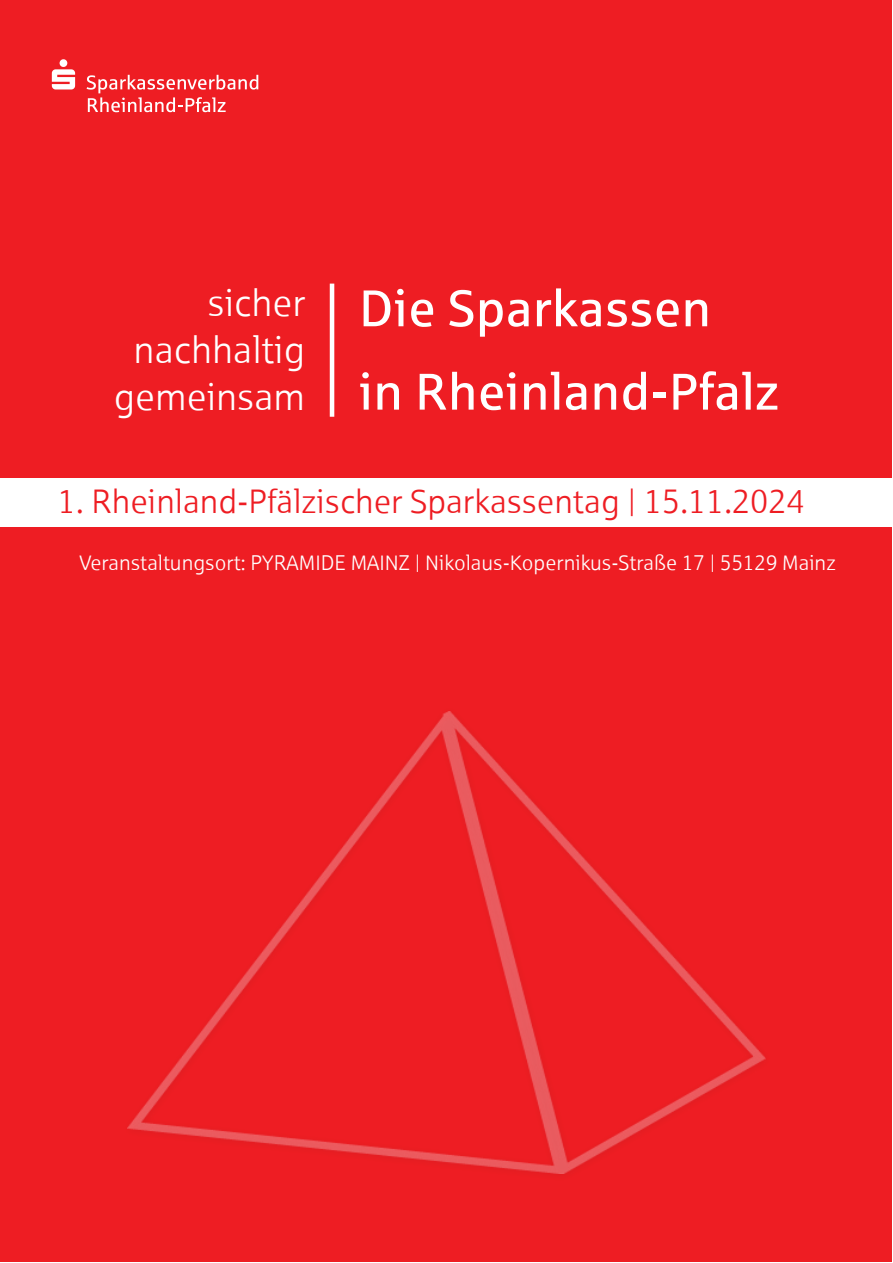
<style>
.page{position:relative;width:893px;height:1263px;background:#fff}
.page>*{position:absolute;margin:0;border:0;box-sizing:border-box;transform-origin:0 0}
.t1{font:51.45px/83.4px "Sparkasse Rg";color:#fff}
.t2{font:37.8px/47px "Sparkasse Lt";color:#fff;text-align:right}
.t3{font:33.3px "Sparkasse Lt";color:#ee1d23}
.t4{font:21px "Sparkasse Lt";color:#fff}
</style>
<div class="page">
<div style="left:1px;top:1px;width:891px;height:1261px;background:#ee1d23"></div>
<svg style="left:52px;top:59px;width:23px;height:30px"></svg>
<svg style="left:87px;top:75px;width:171px;height:37px"></svg>
<hr style="left:330px;top:284px;width:4px;height:133px;background:#fff">
<div style="left:0;top:478px;width:893px;height:49px;background:#fff"></div>
<img style="left:127px;top:711px;width:638px;height:463px">
<h2 class="t2" style="left:114px;top:279px;width:193px">sicher nachhaltig gemeinsam</h2>
<h1 class="t1" style="left:359px;top:265px;width:422px">Die Sparkassen<br>in Rheinland-Pfalz</h1>
<h3 class="t3" style="left:58px;top:482px;width:748px">1. Rheinland-Pfälzischer Sparkassentag | 15.11.2024</h3>
<p class="t4" style="left:79px;top:550px;width:758px">Veranstaltungsort: PYRAMIDE MAINZ | Nikolaus-Kopernikus-Straße 17 | 55129 Mainz</p>
</div>
